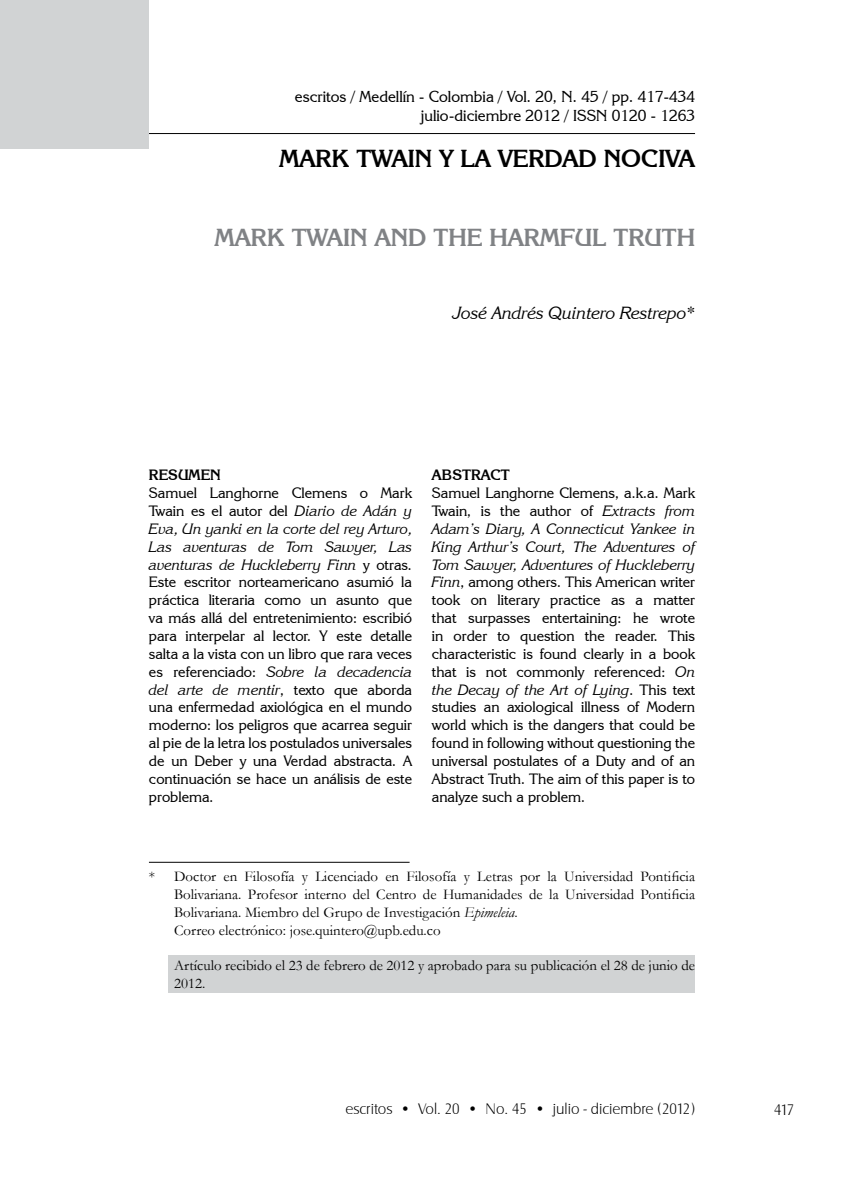
<style>
.page{position:relative;width:844px;height:1191px;background:#fff}
.page>*{position:absolute;margin:0;border:0;box-sizing:border-box;transform-origin:0 0}
.t1{font:700 24.5px "Korinna IT Cby BT";color:#808285}
.t2{font:700 24.5px "Korinna IT Cby BT";color:#000}
.t3{font:italic 17.5px "Korinna IT Cby BT";color:#000}
.t4{font:15.75px/18.9px "Korinna IT Cby BT";color:#000;text-align:right}
.t5{font:15.75px "Castle T Ligh";color:#000}
.t6{font:14.88px/17.8px "Korinna IT Cby BT";color:#000;text-align:justify}
.t7{font:14.88px/17.8px "Garamond";color:#000}
.t8{font:700 14.88px "Korinna IT Cby BT";color:#000}
.s1{font-style:italic}
</style>
<div class="page">
<hr style="left:149px;top:133px;width:545px;height:1px;background:#000">
<div style="left:0;top:0;width:149px;height:149px;background:#d1d3d4"></div>
<hr style="left:149px;top:862px;width:260px;height:1px;background:#000">
<div style="left:169px;top:955px;width:525px;height:37px;background:#d1d3d4"></div>
<p class="t4" style="left:295px;top:87px;width:401px">escritos / Medellín - Colombia / Vol. 20, N. 45 / pp. 417-434 julio-diciembre 2012 / ISSN 0120 - 1263</p>
<h1 class="t2" style="left:279px;top:144px;width:417px">MARK TWAIN Y LA VERDAD NOCIVA</h1>
<h1 class="t1" style="left:215px;top:222px;width:481px">MARK TWAIN AND THE HARMFUL TRUTH</h1>
<p class="t3" style="left:452px;top:303px;width:244px">José Andrés Quintero Restrepo*</p>
<p class="t8" style="left:149px;top:466px;width:73px">RESUMEN</p>
<p class="t6" style="left:149px;top:484px;width:264px">Samuel Langhorne Clemens o Mark Twain es el autor del <span class="s1">Diario de Adán y Eva, Un yanki en la corte del rey Arturo, Las aventuras de Tom Sawyer, Las aventuras de Huckleberry Finn</span> y otras.<br>Este escritor norteamericano asumió la práctica literaria como un asunto que va más allá del entretenimiento: escribió para interpelar al lector. Y este detalle salta a la vista con un libro que rara veces es referenciado: <span class="s1">Sobre la decadencia del arte de mentir</span>, texto que aborda una enfermedad axiológica en el mundo moderno: los peligros que acarrea seguir al pie de la letra los postulados universales de un Deber y una Verdad abstracta. A continuación se hace un análisis de este problema.</p>
<p class="t8" style="left:432px;top:466px;width:79px">ABSTRACT</p>
<p class="t6" style="left:432px;top:484px;width:264px">Samuel Langhorne Clemens, a.k.a. Mark Twain, is the author of <span class="s1">Extracts from Adam’s Diary, A Connecticut Yankee in King Arthur’s Court, The Adventures of Tom Sawyer, Adventures of Huckleberry Finn</span>, among others. This American writer took on literary practice as a matter that surpasses entertaining: he wrote in order to question the reader. This characteristic is found clearly in a book that is not commonly referenced: <span class="s1">On the Decay of the Art of Lying</span>. This text studies an axiological illness of Modern world which is the dangers that could be found in following without questioning the universal postulates of a Duty and of an Abstract Truth. The aim of this paper is to analyze such a problem.</p>
<p class="t7" style="left:174px;top:867px;width:522px;text-indent:-25px">* Doctor en Filosofía y Licenciado en Filosofía y Letras por la Universidad Pontificia Bolivariana. Profesor interno del Centro de Humanidades de la Universidad Pontificia Bolivariana. Miembro del Grupo de Investigación <span class="s1">Epimeleia</span>.<br>Correo electrónico: jose.quintero@upb.edu.co</p>
<p class="t7" style="left:174px;top:956px;width:522px">Artículo recibido el 23 de febrero de 2012 y aprobado para su publicación el 28 de junio de<br>2012.</p>
<p class="t5" style="left:345px;top:1099px;width:351px">escritos • Vol. 20 • No. 45 • julio - diciembre (2012)</p>
<p class="t5" style="left:774px;top:1101px;width:22px">417</p>
</div>
